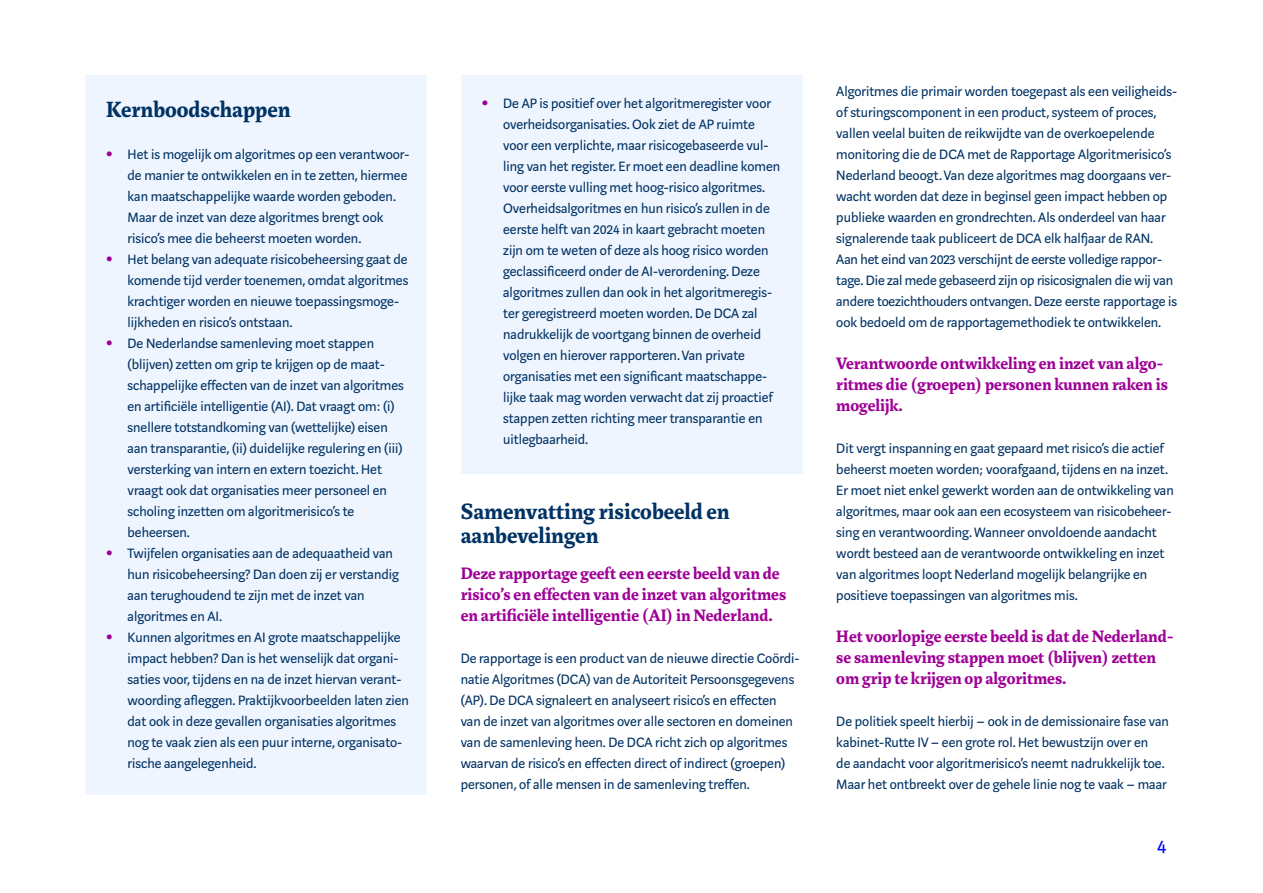
<style>
.page{position:relative;width:1263px;height:893px;background:#fff}
.page>*{position:absolute;margin:0;border:0;box-sizing:border-box;transform-origin:0 0}
.t1{font:700 24px/24px "Marat";color:#003264}
.t2{font:21px "Marat Sans";color:#00f}
.t3{font:700 18px/21px "Marat";color:#9e0096}
.t4{font:15px/21px "Marat Sans";color:#003264}
.s1{font-weight:700;font-size:21px;color:#9e0096}
</style>
<div class="page">
<div style="left:85px;top:75px;width:342px;height:719px;background:#eff5fe"></div>
<div style="left:461px;top:75px;width:341px;height:399px;background:#eff5fe"></div>
<h1 class="t1" style="left:106px;top:98px;width:186px">Kernboodschappen</h1>
<p class="t4" style="left:128px;top:144px;width:283px;text-indent:-21px"><span class="s1">•</span> Het is mogelijk om algoritmes op een verantwoor&shy;de manier te ontwikkelen en in te zetten, hiermee kan maatschappelijke waarde worden geboden.<br>Maar de inzet van deze algoritmes brengt ook risico’s mee die beheerst moeten worden.</p>
<p class="t4" style="left:128px;top:249px;width:282px;text-indent:-21px"><span class="s1">•</span> Het belang van adequate risicobeheersing gaat de komende tijd verder toenemen, omdat algoritmes krachtiger worden en nieuwe toepassingsmoge&shy;lijkheden en risico’s ontstaan.</p>
<p class="t4" style="left:128px;top:333px;width:278px;text-indent:-21px"><span class="s1">•</span> De Nederlandse samenleving moet stappen (blijven) zetten om grip te krijgen op de maat&shy;schappelijke effecten van de inzet van algoritmes en artificiële intelligentie (AI). Dat vraagt om: (i) snellere totstandkoming van (wettelijke) eisen aan transparantie, (ii) duidelijke regulering en (iii) versterking van intern en extern toezicht. Het vraagt ook dat organisaties meer personeel en scholing inzetten om algoritmerisico’s te beheersen.</p>
<p class="t4" style="left:128px;top:543px;width:273px;text-indent:-21px"><span class="s1">•</span> Twijfelen organisaties aan de adequaatheid van hun risicobeheersing? Dan doen zij er verstandig aan terughoudend te zijn met de inzet van algoritmes en AI.</p>
<p class="t4" style="left:128px;top:627px;width:283px;text-indent:-21px"><span class="s1">•</span> Kunnen algoritmes en AI grote maatschappelijke impact hebben? Dan is het wenselijk dat organi&shy;saties voor, tijdens en na de inzet hiervan verant&shy;woording afleggen. Praktijkvoorbeelden laten zien dat ook in deze gevallen organisaties algoritmes nog te vaak zien als een puur interne, organisato&shy;rische aangelegenheid.</p>
<p class="t4" style="left:503px;top:93px;width:278px;text-indent:-21px"><span class="s1">•</span> De AP is positief over het algoritmeregister voor overheidsorganisaties. Ook ziet de AP ruimte voor een verplichte, maar risicogebaseerde vul&shy;ling van het register. Er moet een deadline komen voor eerste vulling met hoog-risico algoritmes.<br>Overheidsalgoritmes en hun risico’s zullen in de eerste helft van 2024 in kaart gebracht moeten zijn om te weten of deze als hoog risico worden geclassificeerd onder de AI-verordening. Deze algoritmes zullen dan ook in het algoritmeregis&shy;ter geregistreerd moeten worden. De DCA zal nadrukkelijk de voortgang binnen de overheid volgen en hierover rapporteren. Van private organisaties met een significant maatschappe&shy;lijke taak mag worden verwacht dat zij proactief stappen zetten richting meer transparantie en uitlegbaarheid.</p>
<h1 class="t1" style="left:461px;top:500px;width:270px">Samenvatting risicobeeld en aanbevelingen</h1>
<p class="t3" style="left:461px;top:563px;width:327px">Deze rapportage geeft een eerste beeld van de risico’s en effecten van de inzet van algoritmes en artificiële intelligentie (AI) in Nederland.</p>
<p class="t4" style="left:461px;top:648px;width:340px">De rapportage is een product van de nieuwe directie Coördi&shy;natie Algoritmes (DCA) van de Autoriteit Persoonsgegevens (AP). De DCA signaleert en analyseert risico’s en effecten van de inzet van algoritmes over alle sectoren en domeinen van de samenleving heen. De DCA richt zich op algoritmes waarvan de risico’s en effecten direct of indirect (groepen) personen, of alle mensen in de samenleving treffen.</p>
<p class="t4" style="left:836px;top:81px;width:342px">Algoritmes die primair worden toegepast als een veiligheids&shy;of sturingscomponent in een product, systeem of proces, vallen veelal buiten de reikwijdte van de overkoepelende monitoring die de DCA met de Rapportage Algoritmerisico’s Nederland beoogt. Van deze algoritmes mag doorgaans ver&shy;wacht worden dat deze in beginsel geen impact hebben op publieke waarden en grondrechten. Als onderdeel van haar signalerende taak publiceert de DCA elk halfjaar de RAN.<br>Aan het eind van 2023 verschijnt de eerste volledige rappor&shy;tage. Die zal mede gebaseerd zijn op risicosignalen die wij van andere toezichthouders ontvangen. Deze eerste rapportage is ook bedoeld om de rapportagemethodiek te ontwikkelen.</p>
<p class="t3" style="left:836px;top:353px;width:333px">Verantwoorde ontwikkeling en inzet van algo&shy;ritmes die (groepen) personen kunnen raken is mogelijk.</p>
<p class="t4" style="left:836px;top:438px;width:339px">Dit vergt inspanning en gaat gepaard met risico’s die actief beheerst moeten worden; voorafgaand, tijdens en na inzet.<br>Er moet niet enkel gewerkt worden aan de ontwikkeling van algoritmes, maar ook aan een ecosysteem van risicobeheer&shy;sing en verantwoording. Wanneer onvoldoende aandacht wordt besteed aan de verantwoorde ontwikkeling en inzet van algoritmes loopt Nederland mogelijk belangrijke en positieve toepassingen van algoritmes mis.</p>
<p class="t3" style="left:836px;top:626px;width:339px">Het voorlopige eerste beeld is dat de Nederland&shy;se samenleving stappen moet (blijven) zetten om grip te krijgen op algoritmes.</p>
<p class="t4" style="left:836px;top:711px;width:334px">De politiek speelt hierbij – ook in de demissionaire fase van kabinet-Rutte IV – een grote rol. Het bewustzijn over en<br>de aandacht voor algoritmerisico’s neemt nadrukkelijk toe.<br>Maar het ontbreekt over de gehele linie nog te vaak – maar</p>
<h2 class="t2" style="left:1157px;top:835px;width:11px">4</h2>
</div>
